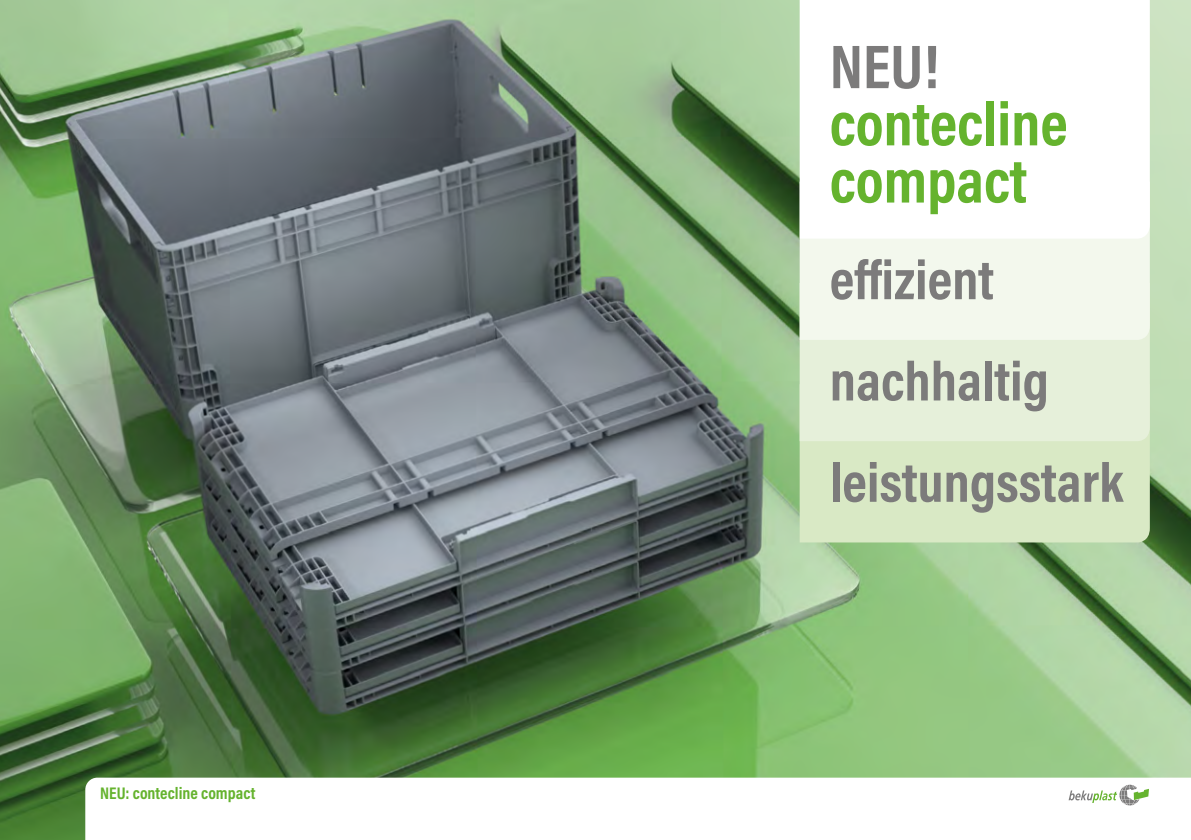
<style>
.page{position:relative;width:1191px;height:840px;background:#fff}
.page>*{position:absolute;margin:0;border:0;box-sizing:border-box;transform-origin:0 0}
.t1{font:700 62.2px/57.2px "Acumin Pro Cond";color:#65b32e}
.t2{font:700 56px "Acumin Pro Cond";color:#7c7b7b}
.t3{font:700 17px "Acumin Pro Cond";color:#65b32e}
.s1{color:#7c7b7b}
</style>
<div class="page">
<img style="left:0;top:0;width:1191px;height:839px">
<svg style="left:85px;top:777px;width:1106px;height:62px"></svg>
<div style="left:799px;top:441px;width:350px;height:101px;background:#d9e9c5"></div>
<div style="left:799px;top:340px;width:350px;height:101px;background:#e6f0da"></div>
<div style="left:799px;top:238px;width:350px;height:102px;background:#f3f8ed"></div>
<svg style="left:799px;top:0;width:350px;height:238px"></svg>
<svg style="left:1068px;top:784px;width:81px;height:21px"></svg>
<p class="t3" style="left:100px;top:781px;width:157px">NEU: contecline compact</p>
<p class="t1" style="left:829px;top:36px;width:239px"><span class="s1">NEU! </span>contecline compact</p>
<p class="t2" style="left:829px;top:243px;width:166px">effizient</p>
<p class="t2" style="left:829px;top:344px;width:221px">nachhaltig</p>
<p class="t2" style="left:829px;top:445px;width:295px">leistungsstark</p>
</div>
